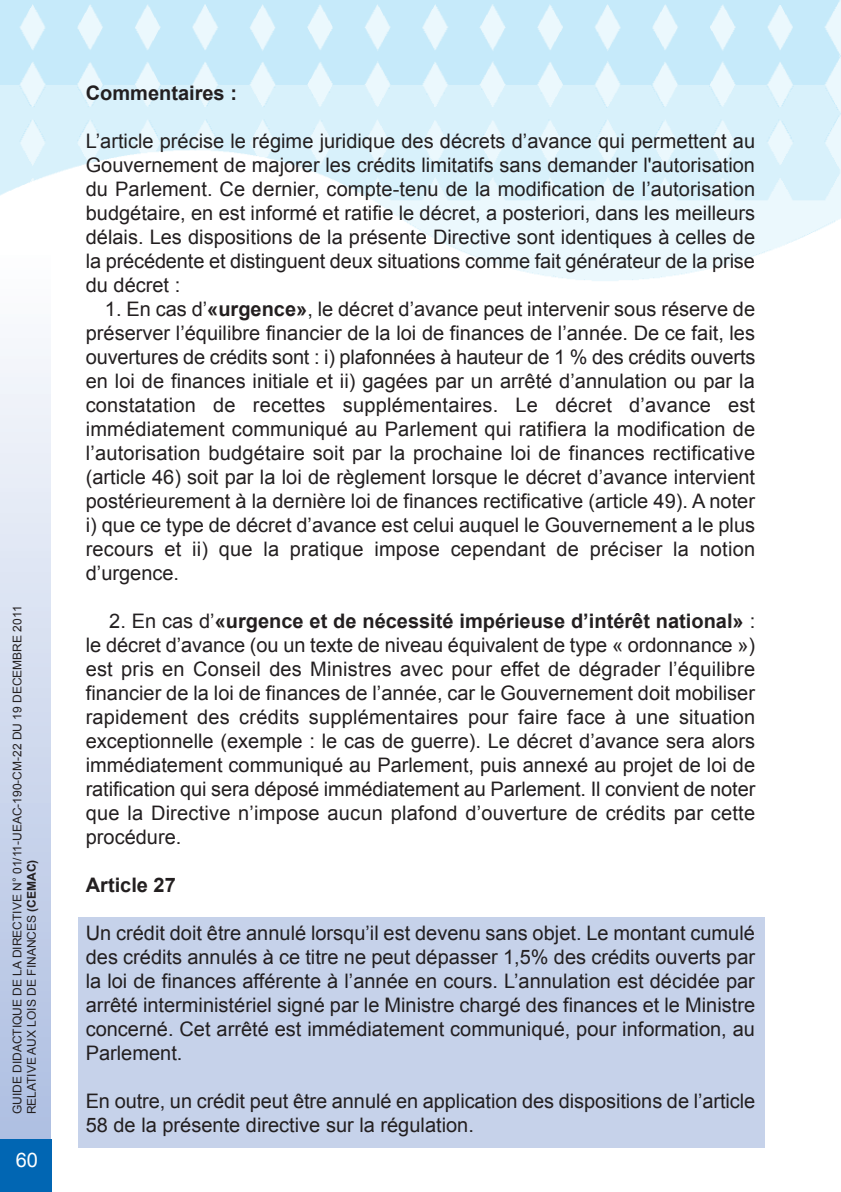
<style>
.page{position:relative;width:841px;height:1192px;background:#fff}
.page>*{position:absolute;margin:0;border:0;box-sizing:border-box;transform-origin:0 0}
.t1{font:20px/24px "Arial";color:#231f20;text-align:justify}
.t2{font:700 20px "Arial";color:#231f20}
.t3{font:20px "Arial";color:#fff}
.t4{font:12px/14.4px "Arial";color:#231f20}
.s1{font-weight:700}
</style>
<div class="page">
<img style="left:0;top:0;width:840px;height:281px">
<div style="left:1px;top:256px;width:50px;height:887px;background:linear-gradient(to bottom,#fcfdfe,#acbde1)"></div>
<div style="left:0;top:1139px;width:52px;height:53px;background:#0166b3"></div>
<div style="left:78px;top:917px;width:686px;height:231px;background:#c6d2ea"></div>
<p class="t4" style="left:10px;top:1114px;width:510px;rotate:-90deg">GUIDE DIDACTIQUE DE LA DIRECTIVE N° 01/11-UEAC-190-CM-22 DU 19 DECEMBRE 2011<br>RELATIVE AUX LOIS DE FINANCES <span class="s1">(CEMAC)</span></p>
<p class="t3" style="left:16px;top:1149px;width:24px">60</p>
<p class="t2" style="left:86px;top:82px;width:153px">Commentaires :</p>
<p class="t1" style="left:86px;top:129px;width:670px">L’article précise le régime juridique des décrets d’avance qui permettent au Gouvernement de majorer les crédits limitatifs sans demander l'autorisation du Parlement. Ce dernier, compte-tenu de la modification de l’autorisation budgétaire, en est informé et ratifie le décret, a posteriori, dans les meilleurs délais. Les dispositions de la présente Directive sont identiques à celles de la précédente et distinguent deux situations comme fait générateur de la prise du décret :</p>
<p class="t1" style="left:86px;top:297px;width:671px;text-indent:19px">1. En cas d’<span class="s1">«urgence»</span>, le décret d’avance peut intervenir sous réserve de préserver l’équilibre financier de la loi de finances de l’année. De ce fait, les ouvertures de crédits sont : i) plafonnées à hauteur de 1 % des crédits ouverts en loi de finances initiale et ii) gagées par un arrêté d’annulation ou par la constatation de recettes supplémentaires. Le décret d’avance est immédiatement communiqué au Parlement qui ratifiera la modification de l’autorisation budgétaire soit par la prochaine loi de finances rectificative (article 46) soit par la loi de règlement lorsque le décret d’avance intervient postérieurement à la dernière loi de finances rectificative (article 49). A noter i) que ce type de décret d’avance est celui auquel le Gouvernement a le plus recours et ii) que la pratique impose cependant de préciser la notion d’urgence.</p>
<p class="t1" style="left:86px;top:609px;width:671px;text-indent:23px">2. En cas d’<span class="s1">«urgence et de nécessité impérieuse d’intérêt national»</span> : le décret d’avance (ou un texte de niveau équivalent de type « ordonnance ») est pris en Conseil des Ministres avec pour effet de dégrader l’équilibre financier de la loi de finances de l’année, car le Gouvernement doit mobiliser rapidement des crédits supplémentaires pour faire face à une situation exceptionnelle (exemple : le cas de guerre). Le décret d’avance sera alors immédiatement communiqué au Parlement, puis annexé au projet de loi de ratification qui sera déposé immédiatement au Parlement. Il convient de noter que la Directive n’impose aucun plafond d’ouverture de crédits par cette procédure.</p>
<p class="t2" style="left:86px;top:874px;width:92px">Article 27</p>
<p class="t1" style="left:86px;top:921px;width:671px">Un crédit doit être annulé lorsqu’il est devenu sans objet. Le montant cumulé des crédits annulés à ce titre ne peut dépasser 1,5% des crédits ouverts par la loi de finances afférente à l’année en cours. L’annulation est décidée par arrêté interministériel signé par le Ministre chargé des finances et le Ministre concerné. Cet arrêté est immédiatement communiqué, pour information, au Parlement.</p>
<p class="t1" style="left:86px;top:1089px;width:671px">En outre, un crédit peut être annulé en application des dispositions de l’article<br>58 de la présente directive sur la régulation.</p>
</div>
